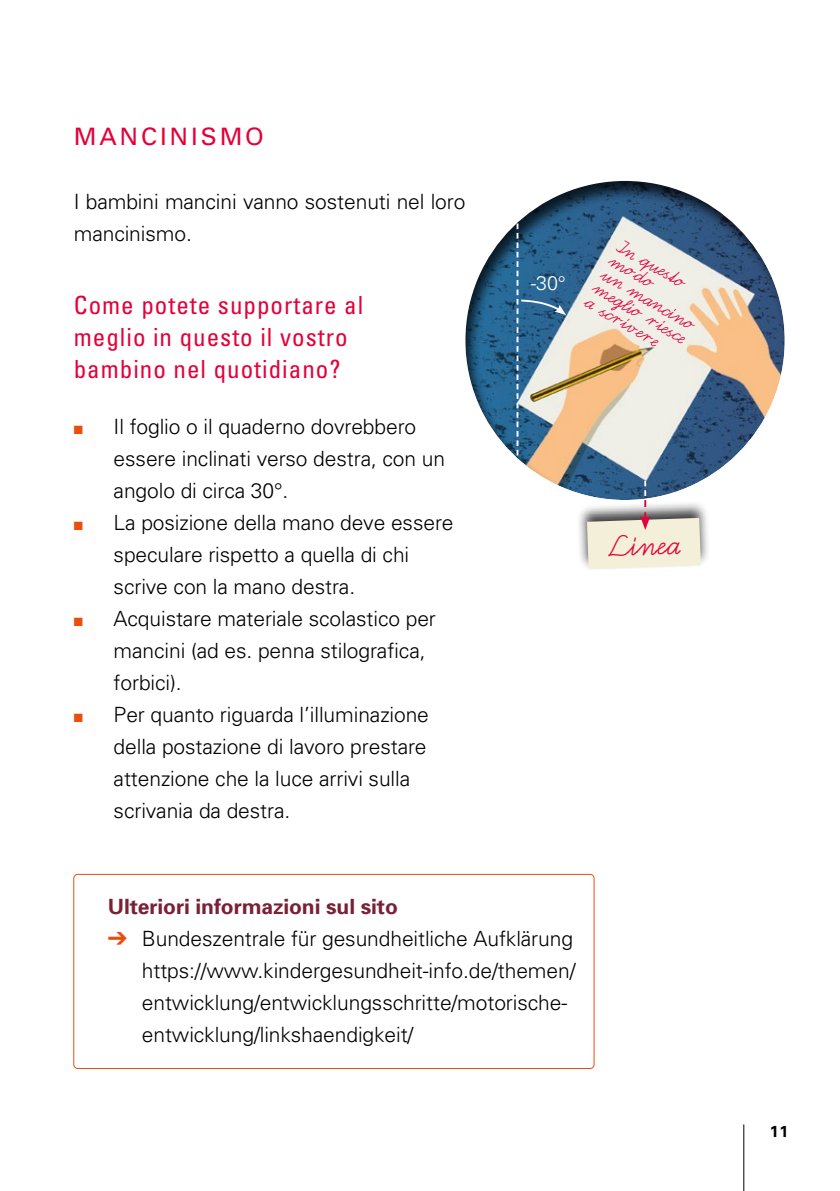
<style>
.page{position:relative;width:840px;height:1191px;background:#fff}
.page>*{position:absolute;margin:0;border:0;box-sizing:border-box;transform-origin:0 0}
.t1{font:37.4px "Bienchen SAS";color:#e4003a}
.t2{font:condensed 25px/32px "Univers";letter-spacing:.04em;color:#e4003a}
.t3{font:24px "Bienchen SAS";color:#e4003a}
.t4{font:24px "Univers";letter-spacing:.12em;color:#e4003a}
.t5{font:300 21px/32px "Univers";letter-spacing:-.005em;color:#000}
.t6{font:700 21px "Univers";letter-spacing:-.005em;color:#7a2037}
.t7{font:300 19.6px "Univers";color:#fff}
.t8{font:700 16px "Univers";color:#000}
.s1{color:#e94e0f}
</style>
<div class="page">
<hr style="left:743px;top:1124px;width:1px;height:67px;background:#000">
<div style="left:73px;top:874px;width:521px;height:195px;border:1px solid #e94e0f;border-radius:4px"></div>
<div style="left:463px;top:177px;width:324px;height:324px;background:#000;opacity:.75"></div>
<svg style="left:516px;top:223px;width:50px;height:251px;background:#718d9e"></svg>
<div style="left:575px;top:500px;width:134px;height:71px;background:#000;opacity:.75"></div>
<svg style="left:586px;top:481px;width:114px;height:88px;background:#c6c9c4"></svg>
<p class="t4" style="left:74px;top:122px;width:191px">MANCINISMO</p>
<p class="t5" style="left:74px;top:185px;width:393px">I bambini mancini vanno sostenuti nel loro mancinismo.</p>
<p class="t2" style="left:74px;top:288px;width:291px">Come potete supportare al meglio in questo il vostro bambino nel quotidiano?</p>
<p class="t5" style="left:114px;top:409px;width:333px;text-indent:-40px"><span class="s1">■</span> Il foglio o il quaderno dovrebbero essere inclinati verso destra, con un angolo di circa 30°.</p>
<p class="t5" style="left:114px;top:505px;width:341px;text-indent:-40px"><span class="s1">■</span> La posizione della mano deve essere speculare rispetto a quella di chi scrive con la mano destra.</p>
<p class="t5" style="left:114px;top:601px;width:323px;text-indent:-40px"><span class="s1">■</span> Acquistare materiale scolastico per mancini (ad es. penna stilografica, forbici).</p>
<p class="t5" style="left:114px;top:697px;width:316px;text-indent:-40px"><span class="s1">■</span> Per quanto riguarda l’illuminazione della postazione di lavoro prestare attenzione che la luce arrivi sulla scrivania da destra.</p>
<p class="t7" style="left:530px;top:271px;width:36px">-30°</p>
<p class="t3" style="left:624px;top:234px;width:78px;rotate:30deg">In questo</p>
<p class="t3" style="left:616px;top:248px;width:51px;rotate:30deg">modo</p>
<p class="t3" style="left:608px;top:262px;width:108px;rotate:30deg">un mancino</p>
<p class="t3" style="left:600px;top:276px;width:105px;rotate:30deg">meglio riesce</p>
<p class="t3" style="left:592px;top:290px;width:84px;rotate:30deg">a scrivere</p>
<h1 class="t1" style="left:606px;top:528px;width:74px;rotate:-2deg">Linea</h1>
<p class="t6" style="left:108px;top:893px;width:291px">Ulteriori informazioni sul sito</p>
<p class="t5" style="left:142px;top:921px;width:435px;text-indent:-34px"><span class="s1">➔</span> Bundeszentrale für gesundheitliche Aufklärung https://www.kindergesundheit-info.de/themen/ entwicklung/entwicklungsschritte/motorische&shy;entwicklung/linkshaendigkeit/</p>
<p class="t8" style="left:769px;top:1121px;width:20px">11</p>
</div>
